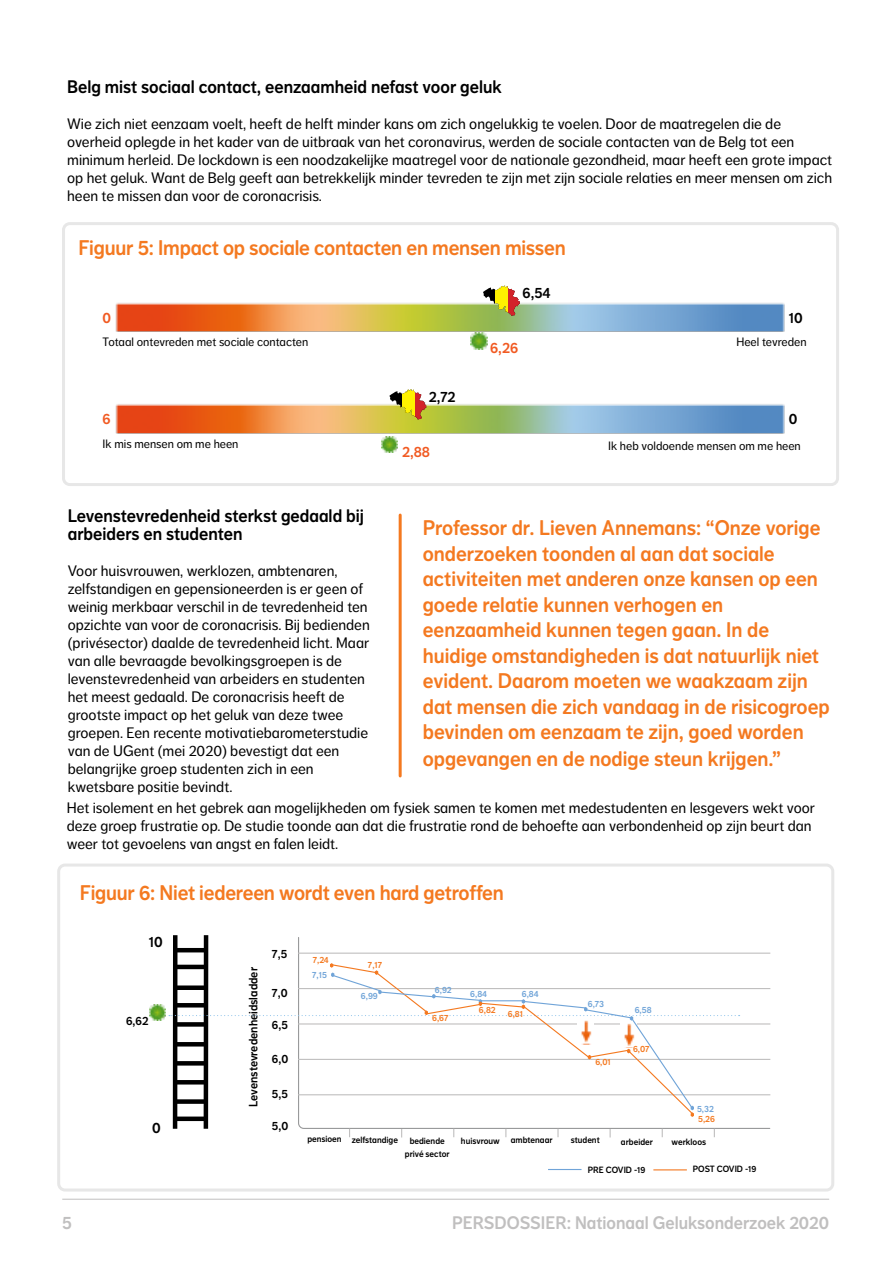
<style>
.page{position:relative;width:893px;height:1263px;background:#fff}
.page>*{position:absolute;margin:0;border:0;box-sizing:border-box;transform-origin:0 0}
.t1{font:21px/25.7px "NN Dagny Display";color:#f47920}
.t2{font:18px/18px "NN Dagny Display";color:#000}
.t3{font:18px "NN Dagny Display";color:#c0bfbf}
.t4{font:15px/18px "NN Dagny Text";color:#000}
.t5{font:15px "NN Dagny Display";color:#000}
.t6{font:15px "NN Dagny Display";color:#f15a22}
.t7{font:12px "NN Dagny Text";color:#000}
.t8{font:12px "NN Dagny Display";color:#000}
.t9{font:9px "NN Dagny Display";color:#000}
.t10{font:9px "NN Dagny Display";color:#70a4d8}
.t11{font:9px "NN Dagny Display";color:#f47920}
</style>
<div class="page">
<hr style="left:62px;top:1199px;width:767px;height:1px;background:#c0bfbf">
<img style="left:115px;top:303px;width:670px;height:36px">
<div style="left:62px;top:222px;width:777px;height:264px;border:3px solid #e7e7e7;border-radius:6px"></div>
<div style="left:57px;top:863px;width:777px;height:328px;border:3px solid #e7e7e7;border-radius:6px"></div>
<img style="left:115px;top:404px;width:670px;height:30px">
<svg style="left:483px;top:286px;width:37px;height:30px"></svg>
<div style="left:496px;top:286px;width:8px;height:15px;background:#fff200"></div>
<svg style="left:389px;top:389px;width:37px;height:31px"></svg>
<svg style="left:402px;top:389px;width:9px;height:15px"></svg>
<hr style="left:399px;top:515px;width:3px;height:261px;background:#f47920">
<svg style="left:298px;top:937px;width:473px;height:192px"></svg>
<hr style="left:173px;top:935px;width:4px;height:194px;background:#000">
<hr style="left:174px;top:948px;width:32px;height:4px;background:#000">
<div style="left:175px;top:1116px;width:32px;height:5px;background:#000"></div>
<hr style="left:204px;top:935px;width:4px;height:194px;background:#000">
<hr style="left:298px;top:1094px;width:472px;height:1px;background:#c0bfbf">
<hr style="left:298px;top:1059px;width:472px;height:1px;background:#c0bfbf">
<hr style="left:298px;top:1023px;width:472px;height:1px;background:#c0bfbf">
<hr style="left:298px;top:988px;width:472px;height:1px;background:#c0bfbf">
<hr style="left:298px;top:952px;width:472px;height:2px;background:#c0bfbf">
<svg style="left:557px;top:1129px;width:2px;height:8px"></svg>
<hr style="left:548px;top:1169px;width:33px;height:1px;background:#70a4d8">
<hr style="left:653px;top:1169px;width:34px;height:1px;background:#f47920">
<img style="left:381px;top:436px;width:17px;height:17px">
<img style="left:471px;top:333px;width:16px;height:16px">
<img style="left:149px;top:1004px;width:17px;height:17px">
<svg style="left:169px;top:963px;width:571px;height:154px"></svg>
<img style="left:577px;top:1019px;width:17px;height:25px">
<p class="t2" style="left:67px;top:78px;width:436px">Belg mist sociaal contact, eenzaamheid nefast voor geluk</p>
<p class="t4" style="left:67px;top:115px;width:767px">Wie zich niet eenzaam voelt, heeft de helft minder kans om zich ongelukkig te voelen. Door de maatregelen die de overheid oplegde in het kader van de uitbraak van het coronavirus, werden de sociale contacten van de Belg tot een minimum herleid. De lockdown is een noodzakelijke maatregel voor de nationale gezondheid, maar heeft een grote impact op het geluk. Want de Belg geeft aan betrekkelijk minder tevreden te zijn met zijn sociale relaties en meer mensen om zich heen te missen dan voor de coronacrisis.</p>
<h1 class="t1" style="left:78px;top:235px;width:489px">Figuur 5: Impact op sociale contacten en mensen missen</h1>
<p class="t5" style="left:523px;top:284px;width:30px">6,54</p>
<p class="t6" style="left:103px;top:309px;width:10px">0</p>
<p class="t5" style="left:789px;top:309px;width:15px">10</p>
<p class="t7" style="left:103px;top:335px;width:207px">Totaal ontevreden met sociale contacten</p>
<p class="t6" style="left:490px;top:339px;width:30px">6,26</p>
<p class="t7" style="left:736px;top:335px;width:72px">Heel tevreden</p>
<p class="t5" style="left:429px;top:388px;width:28px">2,72</p>
<p class="t6" style="left:103px;top:409px;width:10px">6</p>
<p class="t5" style="left:789px;top:409px;width:10px">0</p>
<p class="t7" style="left:103px;top:437px;width:138px">Ik mis mensen om me heen</p>
<p class="t7" style="left:608px;top:439px;width:194px">Ik heb voldoende mensen om me heen</p>
<p class="t6" style="left:402px;top:443px;width:29px">2,88</p>
<p class="t2" style="left:68px;top:507px;width:298px">Levenstevredenheid sterkst gedaald bij arbeiders en studenten</p>
<p class="t4" style="left:68px;top:562px;width:304px">Voor huisvrouwen, werklozen, ambtenaren, zelfstandigen en gepensioneerden is er geen of weinig merkbaar verschil in de tevredenheid ten opzichte van voor de coronacrisis. Bij bedienden (privésector) daalde de tevredenheid licht. Maar van alle bevraagde bevolkingsgroepen is de levenstevredenheid van arbeiders en studenten het meest gedaald. De coronacrisis heeft de grootste impact op het geluk van deze twee groepen. Een recente motivatiebarometerstudie van de UGent (mei 2020) bevestigt dat een belangrijke groep studenten zich in een kwetsbare positie bevindt.</p>
<p class="t4" style="left:67px;top:799px;width:750px">Het isolement en het gebrek aan mogelijkheden om fysiek samen te komen met medestudenten en lesgevers wekt voor deze groep frustratie op. De studie toonde aan dat die frustratie rond de behoefte aan verbondenheid op zijn beurt dan weer tot gevoelens van angst en falen leidt.</p>
<h1 class="t1" style="left:80px;top:880px;width:426px">Figuur 6: Niet iedereen wordt even hard getroffen</h1>
<p class="t1" style="left:423px;top:515px;width:408px">Professor dr. Lieven Annemans: “Onze vorige onderzoeken toonden al aan dat sociale activiteiten met anderen onze kansen op een goede relatie kunnen verhogen en eenzaamheid kunnen tegen gaan. In de huidige omstandigheden is dat natuurlijk niet evident. Daarom moeten we waakzaam zijn dat mensen die zich vandaag in de risicogroep bevinden om eenzaam te zijn, goed worden opgevangen en de nodige steun krijgen.”</p>
<p class="t3" style="left:62px;top:1212px;width:11px">5</p>
<p class="t5" style="left:149px;top:933px;width:15px">10</p>
<p class="t8" style="left:126px;top:1014px;width:24px">6,62</p>
<p class="t5" style="left:152px;top:1119px;width:10px">0</p>
<p class="t8" style="left:246px;top:1107px;width:141px;rotate:-90deg">Levenstevredenheidsladder</p>
<p class="t8" style="left:272px;top:947px;width:17px">7,5</p>
<p class="t8" style="left:272px;top:985px;width:17px">7,0</p>
<p class="t8" style="left:272px;top:1018px;width:18px">6,5</p>
<p class="t8" style="left:272px;top:1052px;width:18px">6,0</p>
<p class="t8" style="left:272px;top:1086px;width:17px">5,5</p>
<p class="t8" style="left:272px;top:1119px;width:18px">5,0</p>
<p class="t11" style="left:313px;top:954px;width:18px">7,24</p>
<p class="t10" style="left:312px;top:969px;width:16px">7,15</p>
<p class="t11" style="left:368px;top:959px;width:16px">7,17</p>
<p class="t10" style="left:361px;top:990px;width:18px">6,99</p>
<p class="t10" style="left:435px;top:984px;width:18px">6,92</p>
<p class="t11" style="left:432px;top:1012px;width:18px">6,67</p>
<p class="t10" style="left:522px;top:988px;width:18px">6,84</p>
<p class="t10" style="left:470px;top:989px;width:18px">6,84</p>
<p class="t11" style="left:479px;top:1005px;width:18px">6,82</p>
<p class="t11" style="left:508px;top:1008px;width:17px">6,81</p>
<p class="t10" style="left:588px;top:998px;width:18px">6,73</p>
<p class="t11" style="left:595px;top:1056px;width:17px">6,01</p>
<p class="t10" style="left:635px;top:1005px;width:18px">6,58</p>
<p class="t11" style="left:633px;top:1044px;width:18px">6,07</p>
<p class="t10" style="left:697px;top:1103px;width:18px">5,32</p>
<p class="t11" style="left:698px;top:1114px;width:18px">5,26</p>
<p class="t9" style="left:307px;top:1133px;width:36px">pensioen</p>
<p class="t9" style="left:571px;top:1135px;width:30px">student</p>
<p class="t9" style="left:352px;top:1134px;width:48px">zelfstandige</p>
<p class="t9" style="left:461px;top:1135px;width:93px">huisvrouw ambtenaar</p>
<p class="t9" style="left:672px;top:1136px;width:36px">werkloos</p>
<p class="t9" style="left:410px;top:1135px;width:37px">bediende</p>
<p class="t9" style="left:621px;top:1136px;width:33px">arbeider</p>
<p class="t9" style="left:405px;top:1149px;width:46px">privé sector</p>
<p class="t9" style="left:588px;top:1164px;width:59px">PRE COVID -19</p>
<p class="t9" style="left:693px;top:1164px;width:65px">POST COVID -19</p>
<p class="t3" style="left:452px;top:1212px;width:379px">PERSDOSSIER: Nationaal Geluksonderzoek 2020</p>
</div>
